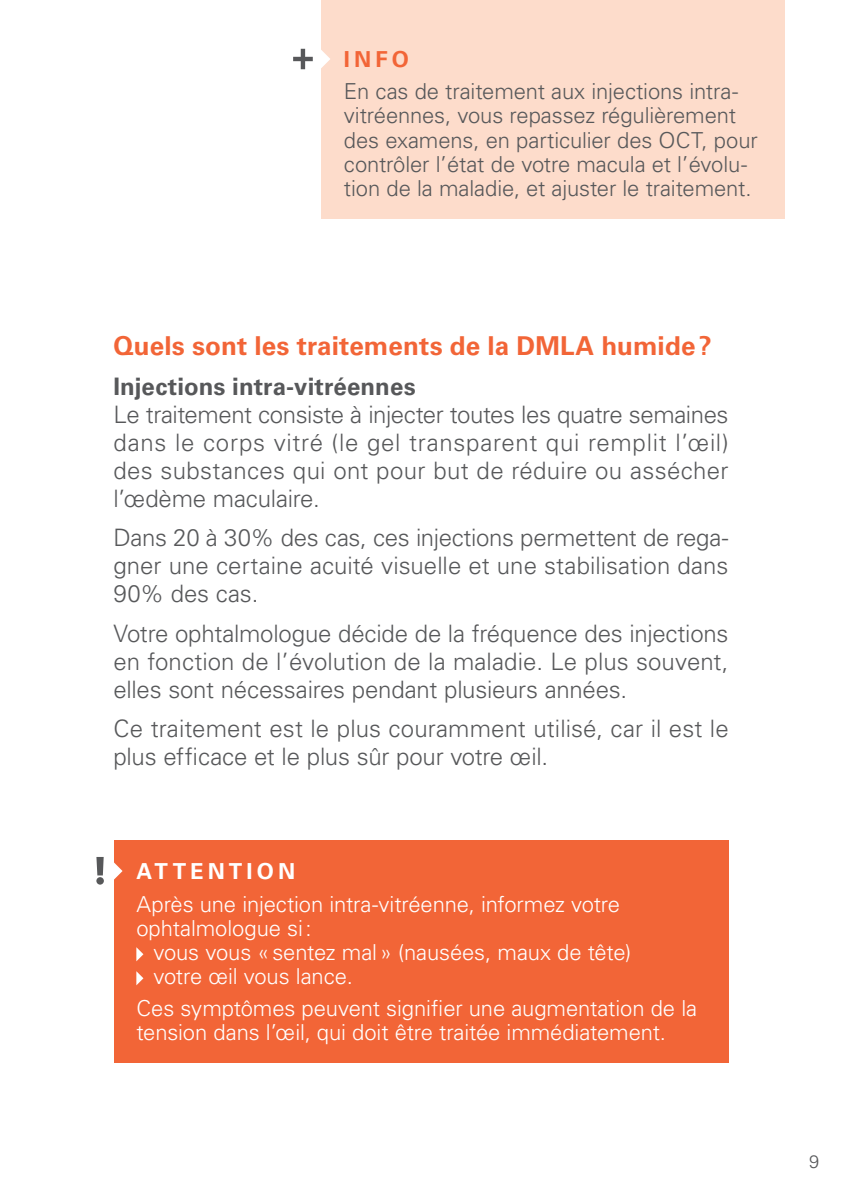
<style>
.page{position:relative;width:842px;height:1191px;background:#fff}
.page>*{position:absolute;margin:0;border:0;box-sizing:border-box;transform-origin:0 0}
.t1{font:700 26px "Univers LT Std";letter-spacing:.005em;color:#f26537}
.t2{font:300 24px/28px "Univers LT Std";color:#57585a;text-align:justify}
.t3{font:700 24px "Univers LT Std";letter-spacing:.005em;color:#57585a}
.t4{font:300 22px/24px "Univers LT Std";letter-spacing:-.005em;color:#fff}
.t5{font:300 22px/24px "Univers LT Std";letter-spacing:-.005em;color:#57585a}
.t6{font:700 22px "Univers LT Std";letter-spacing:.185em;color:#fff}
.t7{font:700 22px "Univers LT Std";color:#f26537}
.t8{font:300 18px "Univers LT Std";color:#57585a}
</style>
<div class="page">
<div style="left:114px;top:840px;width:615px;height:223px;background:#f26537"></div>
<svg style="left:136px;top:947px;width:7px;height:14px"></svg>
<svg style="left:136px;top:971px;width:7px;height:14px"></svg>
<svg style="left:96px;top:857px;width:27px;height:27px"></svg>
<div style="left:321px;top:0;width:464px;height:218px;background:#fddccb"></div>
<svg style="left:293px;top:49px;width:37px;height:20px"></svg>
<p class="t7" style="left:344px;top:46px;width:66px">INFO</p>
<p class="t5" style="left:344px;top:80px;width:415px">En cas de traitement aux injections intra&shy;vitréennes, vous repassez régulièrement des examens, en particulier des OCT, pour contrôler l’état de votre macula et l’évolu&shy;tion de la maladie, et ajuster le traitement.</p>
<p class="t1" style="left:113px;top:331px;width:600px">Quels sont les traitements de la DMLA humide?</p>
<p class="t3" style="left:113px;top:372px;width:304px">Injections intra-vitréennes</p>
<p class="t2" style="left:113px;top:400px;width:617px">Le traitement consiste à injecter toutes les quatre semaines dans le corps vitré (le gel transparent qui remplit l’œil) des substances qui ont pour but de réduire ou assécher l’œdème maculaire.</p>
<p class="t2" style="left:113px;top:523px;width:617px">Dans 20 à 30% des cas, ces injections permettent de rega&shy;gner une certaine acuité visuelle et une stabilisation dans 90% des cas.</p>
<p class="t2" style="left:113px;top:619px;width:617px">Votre ophtalmologue décide de la fréquence des injections en fonction de l’évolution de la maladie. Le plus souvent, elles sont nécessaires pendant plusieurs années.</p>
<p class="t2" style="left:113px;top:714px;width:617px">Ce traitement est le plus couramment utilisé, car il est le plus efficace et le plus sûr pour votre œil.</p>
<p class="t6" style="left:136px;top:858px;width:160px">ATTENTION</p>
<p class="t4" style="left:136px;top:892px;width:485px">Après une injection intra-vitréenne, informez votre ophtalmologue si:</p>
<p class="t4" style="left:153px;top:940px;width:479px">vous vous «sentez mal» (nausées, maux de tête) votre œil vous lance.</p>
<p class="t4" style="left:136px;top:996px;width:562px">Ces symptômes peuvent signifier une augmentation de la tension dans l’œil, qui doit être traitée immédiatement.</p>
<p class="t8" style="left:809px;top:1151px;width:12px">9</p>
</div>
